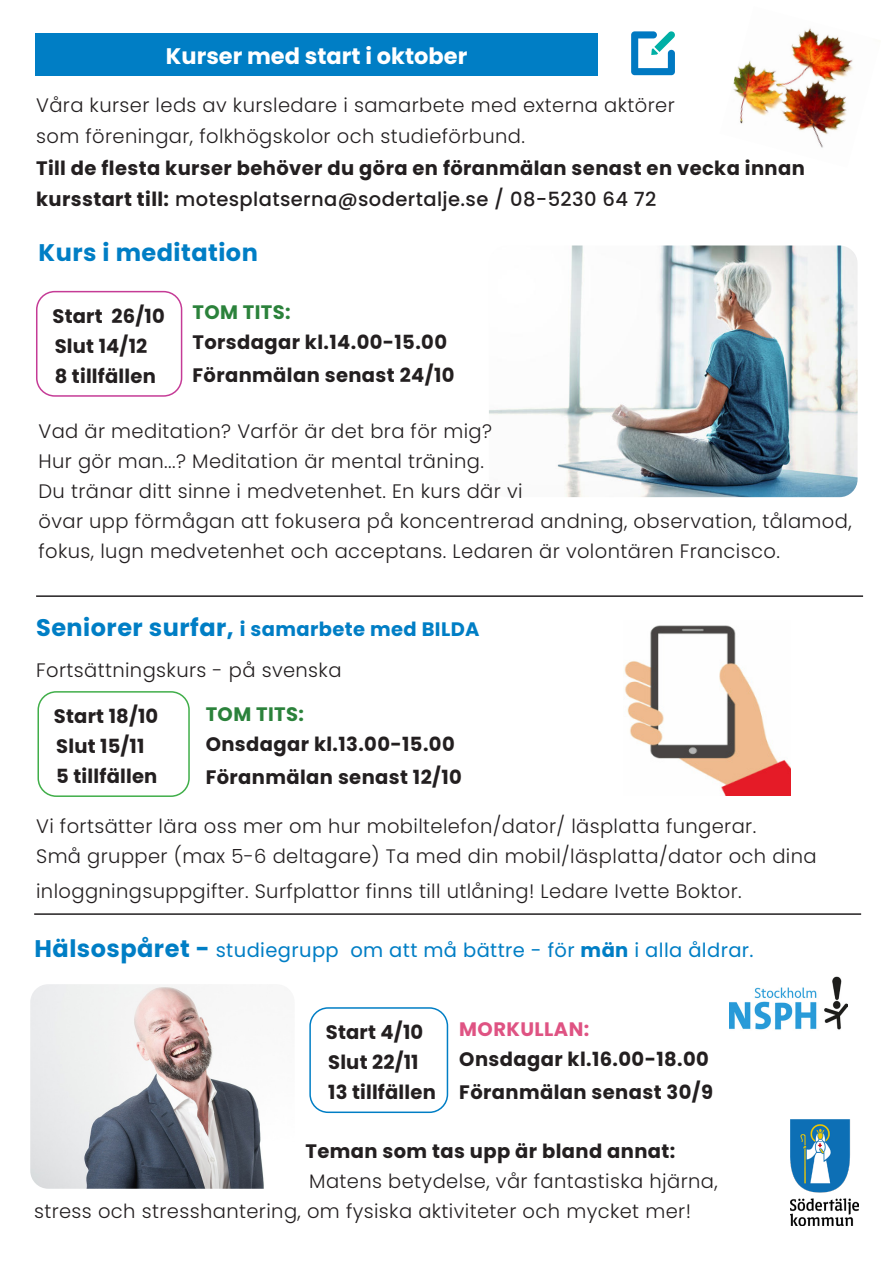
<style>
.page{position:relative;width:893px;height:1263px;background:#fff}
.page>*{position:absolute;margin:0;border:0;box-sizing:border-box;transform-origin:0 0}
.t1{font:700 24px "Poppins Latin";letter-spacing:.02em;color:#007ec5}
.t2{font:700 22.5px "Poppins Latin";color:#fff}
.t3{font:300 19.5px/30px "Poppins Latin";letter-spacing:.02em;color:#231f20}
.t4{font:700 19.5px/30px "Poppins Latin";letter-spacing:.02em;color:#231f20}
.t5{font:19.5px "Poppins Latin";letter-spacing:.02em;color:#007ec5}
.t6{font:700 19.5px "Poppins Latin";letter-spacing:.02em;color:#007ec5}
.s1{font-weight:700}
.s2{font-weight:500}
.s3{color:#2b823b}
.s4{font-size:24px}
.s5{font-weight:700;font-size:24px}
.s6{color:#df5383}
</style>
<div class="page">
<img style="left:489px;top:245px;width:369px;height:252px">
<div style="left:35px;top:33px;width:563px;height:43px;background:#007ec5"></div>
<img style="left:791px;top:1119px;width:67px;height:107px">
<hr style="left:36px;top:595px;width:827px;height:2px;background:#231f20">
<div style="left:36px;top:291px;width:146px;height:106px;border:2px solid #c53b96;border-radius:18px"></div>
<svg style="left:631px;top:31px;width:44px;height:44px"></svg>
<div style="left:37px;top:691px;width:153px;height:106px;border:2px solid #40ae49;border-radius:18px"></div>
<hr style="left:34px;top:913px;width:827px;height:2px;background:#231f20">
<div style="left:309px;top:1007px;width:139px;height:106px;border:2px solid #007ec5;border-radius:18px"></div>
<img style="left:624px;top:625px;width:167px;height:170px">
<img style="left:30px;top:984px;width:234px;height:205px">
<img style="left:729px;top:976px;width:119px;height:54px">
<img style="left:733px;top:28px;width:120px;height:120px">
<p class="t2" style="left:166px;top:41px;width:303px">Kurser med start i oktober</p>
<p class="t3" style="left:36px;top:89px;width:770px;line-height:31.5px">Våra kurser leds av kursledare i samarbete med externa aktörer<br>som föreningar, folkhögskolor och studieförbund.<br><span class="s1">Till de flesta kurser behöver du göra en föranmälan senast en vecka innan kursstart till:</span> <span class="s2">motesplatserna@sodertalje.se / 08-5230 64 72</span></p>
<p class="t1" style="left:38px;top:236px;width:221px">Kurs i meditation</p>
<p class="t4" style="left:52px;top:301px;width:114px">Start 26/10<br>Slut 14/12<br>8 tillfällen</p>
<p class="t4" style="left:192px;top:297px;width:256px"><span class="s3">TOM TITS:<br></span>Torsdagar kl.14.00-15.00</p>
<p class="t4" style="left:192px;top:360px;width:263px">Föranmälan senast 24/10</p>
<p class="t3" style="left:38px;top:416px;width:815px">Vad är meditation? Varför är det bra för mig?<br>Hur gör man...? Meditation är mental träning.<br>Du tränar ditt sinne i medvetenhet. En kurs där vi<br>övar upp förmågan att fokusera på koncentrerad andning, observation, tålamod, fokus, lugn medvetenhet och acceptans. Ledaren är volontären Francisco.</p>
<p class="t6" style="left:36px;top:616px;width:445px"><span class="s4">Seniorer surfar,</span> i samarbete med BILDA</p>
<p class="t3" style="left:36px;top:655px;width:307px">Fortsättningskurs - på svenska</p>
<p class="t4" style="left:54px;top:701px;width:106px">Start 18/10<br>Slut 15/11<br>5 tillfällen</p>
<p class="t4" style="left:206px;top:699px;width:250px"><span class="s3">TOM TITS:<br></span>Onsdagar kl.13.00-15.00</p>
<p class="t4" style="left:206px;top:762px;width:258px">Föranmälan senast 12/10</p>
<p class="t3" style="left:36px;top:811px;width:782px">Vi fortsätter lära oss mer om hur mobiltelefon/dator/ läsplatta fungerar.<br>Små grupper (max 5-6 deltagare) Ta med din mobil/läsplatta/dator och dina</p>
<p class="t3" style="left:36px;top:876px;width:707px">inloggningsuppgifter. Surfplattor finns till utlåning! Ledare Ivette Boktor.</p>
<p class="t5" style="left:35px;top:938px;width:721px"><span class="s5">Hälsospåret -</span> studiegrupp om att må bättre - för <span class="s1">män</span> i alla åldrar.</p>
<p class="t4" style="left:326px;top:1017px;width:112px">Start 4/10<br>Slut 22/11<br>13 tillfällen</p>
<p class="t4" style="left:459px;top:1014px;width:251px"><span class="s6">MORKULLAN:<br></span>Onsdagar kl.16.00-18.00</p>
<p class="t4" style="left:459px;top:1077px;width:255px">Föranmälan senast 30/9</p>
<p class="t4" style="left:305px;top:1136px;width:371px">Teman som tas upp är bland annat:</p>
<p class="t3" style="left:34px;top:1166px;width:685px;text-indent:275px">Matens betydelse, vår fantastiska hjärna, stress och stresshantering, om fysiska aktiviteter och mycket mer!</p>
</div>
